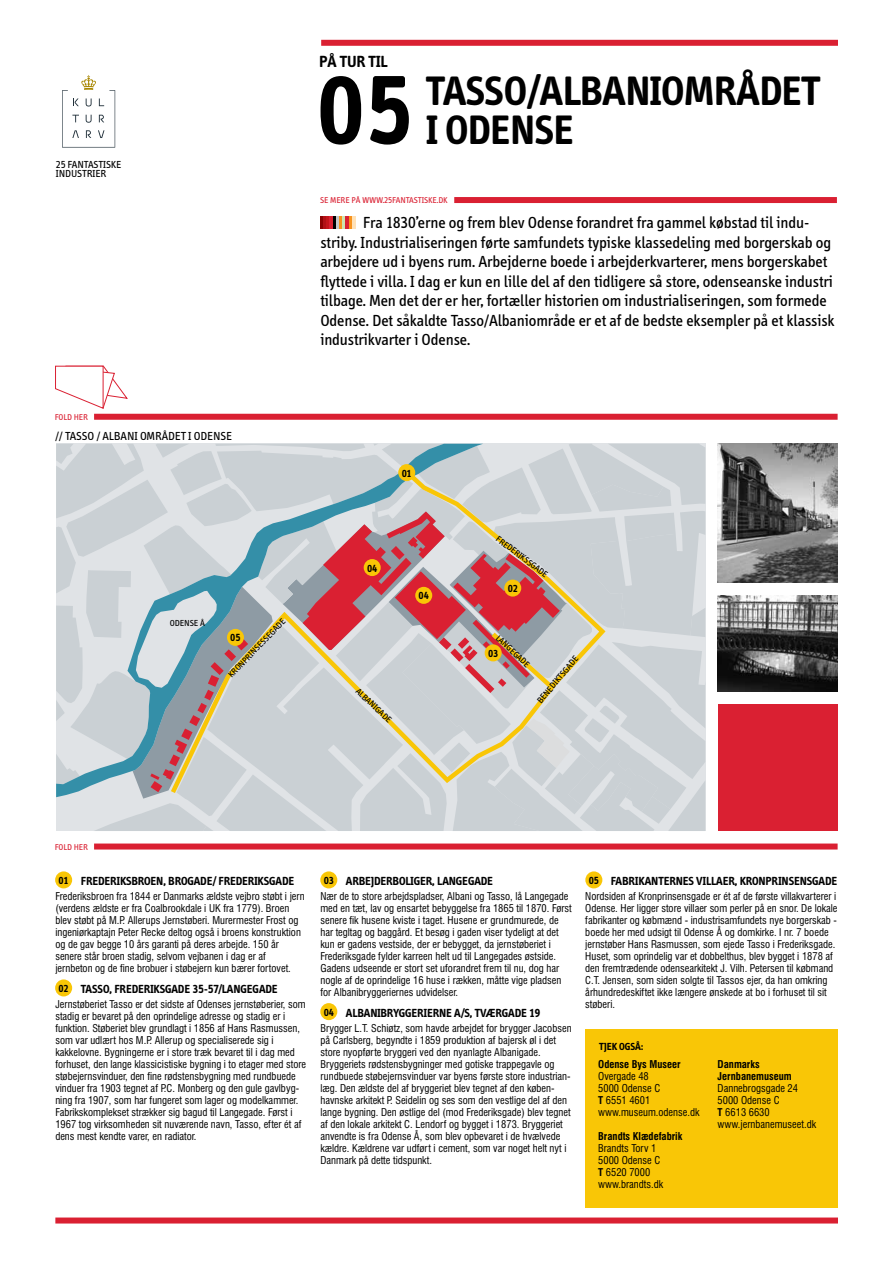
<style>
.page{position:relative;width:893px;height:1263px;background:#fff}
.page>*{position:absolute;margin:0;border:0;box-sizing:border-box;transform-origin:0 0}
.t1{font:700 99px "Info";color:#000}
.t2{font:700 42px/39px "Info";color:#000}
.t3{font:16.5px/19.5px "Info";color:#000}
.t4{font:700 16.5px "Info";color:#000}
.t5{font:700 12px "Info";color:#000}
.t6{font:12px "Info";color:#000}
.t7{font:condensed 10.5px/12px "Swiss 721 BT";color:#000}
.t8{font:700 condensed 10.5px/12px "Swiss 721 BT";color:#000}
.t9{font:700 10.5px "Info";color:#000}
.t10{font:10.5px "Info";color:#000}
.t11{font:9px "Info";color:#000}
.t12{font:8.7px "Info";color:#da2032}
.s1{font-weight:700}
</style>
<div class="page">
<div style="left:94px;top:414px;width:744px;height:6px;background:#da2032"></div>
<div style="left:94px;top:843px;width:744px;height:6px;background:#da2032"></div>
<div style="left:454px;top:197px;width:383px;height:6px;background:#da2032"></div>
<div style="left:321px;top:40px;width:517px;height:6px;background:#da2032"></div>
<svg style="left:55px;top:365px;width:73px;height:44px"></svg>
<div style="left:718px;top:705px;width:120px;height:126px;background:#da2032"></div>
<div style="left:55px;top:1217px;width:783px;height:6px;background:#da2032"></div>
<svg style="left:62px;top:75px;width:53px;height:73px"></svg>
<hr style="left:320px;top:216px;width:4px;height:12px;background:#8b0304">
<svg style="left:323px;top:216px;width:4px;height:12px"></svg>
<svg style="left:327px;top:216px;width:28px;height:12px"></svg>
<svg style="left:56px;top:444px;width:649px;height:387px;background:#c7c5c7"></svg>
<div style="left:585px;top:1029px;width:253px;height:179px;background:#f9c606"></div>
<img style="left:718px;top:595px;width:120px;height:97px">
<img style="left:718px;top:444px;width:120px;height:139px">
<div style="left:585px;top:871px;width:17px;height:17px;background:#f9c606;border-radius:50%"></div>
<div style="left:227px;top:629px;width:17px;height:17px;background:#f9c606;border-radius:50%"></div>
<div style="left:55px;top:871px;width:17px;height:17px;background:#f9c606;border-radius:50%"></div>
<div style="left:398px;top:464px;width:17px;height:17px;background:#f9c606;border-radius:50%"></div>
<div style="left:320px;top:871px;width:17px;height:17px;background:#f9c606;border-radius:50%"></div>
<div style="left:485px;top:644px;width:17px;height:17px;background:#f9c606;border-radius:50%"></div>
<div style="left:320px;top:1003px;width:17px;height:17px;background:#f9c606;border-radius:50%"></div>
<div style="left:415px;top:587px;width:17px;height:17px;background:#f9c606;border-radius:50%"></div>
<div style="left:364px;top:559px;width:17px;height:17px;background:#f9c606;border-radius:50%"></div>
<div style="left:55px;top:979px;width:17px;height:17px;background:#f9c606;border-radius:50%"></div>
<div style="left:504px;top:579px;width:17px;height:18px;background:#f9c606;border-radius:50%"></div>
<p class="t10" style="left:56px;top:159px;width:22px">25 fantastisk</p>
<p class="t10" style="left:116px;top:159px;width:7px">e</p>
<p class="t10" style="left:56px;top:168px;width:52px">in dustrier</p>
<p class="t12" style="left:55px;top:412px;width:35px">fold her</p>
<p class="t6" style="left:55px;top:430px;width:177px">// TASSO / ALBANI OMRÅDET I ODE NSE</p>
<p class="t11" style="left:170px;top:618px;width:36px">odense å</p>
<p class="t11" style="left:226px;top:673px;width:80px;rotate:-46deg">kronp rins ess egade</p>
<p class="t9" style="left:230px;top:632px;width:12px">05</p>
<h3 class="t4" style="left:319px;top:52px;width:70px">PÅ TUR TIL</h3>
<h1 class="t1" style="left:316px;top:55px;width:99px">05</h1>
<h2 class="t2" style="left:426px;top:72px;width:396px">TASSO/ALBANIOMRÅDET<br>I ODENSE</h2>
<p class="t12" style="left:320px;top:195px;width:22px">SE MERE</p>
<p class="t12" style="left:351px;top:195px;width:98px">PÅ WWW.25FANTASTISKE.DK</p>
<p class="t3" style="left:320px;top:213px;width:516px;text-indent:43px">Fra 1830’erne og frem blev Odense forandret fra gammel købstad til indu&shy;striby. Industrialiseringen førte samfundets typiske klassedeling med borgerskab og arbejdere ud i byens rum. Arbejderne boede i arbejderkvarterer, mens borgerskabet flyttede i villa. I dag er kun en lille del af den tidligere så store, odenseanske industri tilbage. Men det der er her, fortæller historien om industrialiseringen, som formede Odense. Det såkaldte Tasso/Albaniområde er et af de bedste eksempler på et klassisk industrikvarter i Odense.</p>
<p class="t9" style="left:402px;top:467px;width:12px">01</p>
<p class="t9" style="left:367px;top:562px;width:12px">04</p>
<p class="t9" style="left:419px;top:590px;width:12px">04</p>
<p class="t11" style="left:360px;top:686px;width:14px;rotate:43deg">albani</p>
<p class="t11" style="left:380px;top:704px;width:21px;rotate:43deg">gade</p>
<p class="t11" style="left:500px;top:534px;width:33px;rotate:37deg">frederikss</p>
<p class="t11" style="left:535px;top:560px;width:21px;rotate:37deg">gade</p>
<p class="t9" style="left:508px;top:582px;width:12px">02</p>
<p class="t11" style="left:500px;top:633px;width:44px;rotate:43deg">lan gegade</p>
<p class="t9" style="left:488px;top:647px;width:12px">03</p>
<p class="t11" style="left:560px;top:669px;width:21px;rotate:-50deg">gade</p>
<p class="t11" style="left:535px;top:699px;width:30px;rotate:-50deg">benedikts</p>
<p class="t12" style="left:55px;top:842px;width:35px">fold her</p>
<p class="t5" style="left:81px;top:874px;width:215px">FREDERIKSBROEN, BROGADE/ FREDERIKSGADE</p>
<p class="t7" style="left:55px;top:890px;width:251px">Frederiksbroen fra 1844 er Danmarks ældste vejbro støbt i jern (verdens ældste er fra Coalbrookdale i UK fra 1779). Broen blev støbt på M.P. Allerups Jernstøberi. Murermester Frost og ingeniørkaptajn Peter Recke deltog også i broens konstruktion og de gav begge 10 års garanti på deres arbejde. 150 år senere står broen stadig, selvom vejbanen i dag er af jernbeton og de fine brobuer i støbejern kun bærer fortovet.</p>
<p class="t5" style="left:81px;top:982px;width:198px">TASSO, FREDERIKSGADE 35-57/LANGEGADE</p>
<p class="t7" style="left:55px;top:998px;width:252px">Jernstøberiet Tasso er det sidste af Odenses jernstøberier, som stadig er bevaret på den oprindelige adresse og stadig er i funktion. Støberiet blev grundlagt i 1856 af Hans Rasmussen, som var udlært hos M.P. Allerup og specialiserede sig i kakkelovne. Bygningerne er i store træk bevaret til i dag med forhuset, den lange klassicistiske bygning i to etager med store støbejernsvinduer, den fine rødstensbygning med rundbuede vinduer fra 1903 tegnet af P.C. Monberg og den gule gavlbyg&shy;ning fra 1907, som har fungeret som lager og modelkammer.<br>Fabrikskomplekset strækker sig bagud til Langegade. Først i 1967 tog virksomheden sit nuværende navn, Tasso, efter ét af dens mest kendte varer, en radiator.</p>
<p class="t9" style="left:59px;top:874px;width:12px">01</p>
<p class="t9" style="left:59px;top:982px;width:12px">02</p>
<p class="t5" style="left:346px;top:874px;width:149px">ARBEJDERBOLIGER, LANGEGADE</p>
<p class="t7" style="left:320px;top:890px;width:253px">Nær de to store arbejdspladser, Albani og Tasso, lå Langegade med en tæt, lav og ensartet bebyggelse fra 1865 til 1870. Først senere fik husene kviste i taget. Husene er grundmurede, de har tegltag og baggård. Et besøg i gaden viser tydeligt at det kun er gadens vestside, der er bebygget, da jernstøberiet i Frederiksgade fylder karreen helt ud til Langegades østside.<br>Gadens udseende er stort set uforandret frem til nu, dog har nogle af de oprindelige 16 huse i rækken, måtte vige pladsen for Albanibryggeriernes udvidelser.</p>
<p class="t5" style="left:346px;top:1006px;width:196px">ALBANIBRYGGERIERNE A/S, TVÆRGADE 19</p>
<p class="t7" style="left:320px;top:1022px;width:253px">Brygger L.T. Schiøtz, som havde arbejdet for brygger Jacobsen på Carlsberg, begyndte i 1859 produktion af bajersk øl i det store nyopførte bryggeri ved den nyanlagte Albanigade.<br>Bryggeriets rødstensbygninger med gotiske trappegavle og rundbuede støbejernsvinduer var byens første store industrian&shy;læg. Den ældste del af bryggeriet blev tegnet af den køben&shy;havnske arkitekt P. Seidelin og ses som den vestlige del af den lange bygning. Den østlige del (mod Frederiksgade) blev tegnet af den lokale arkitekt C. Lendorf og bygget i 1873. Bryggeriet anvendte is fra Odense Å, som blev opbevaret i de hvælvede kældre. Kældrene var udført i cement, som var noget helt nyt i Danmark på dette tidspunkt.</p>
<p class="t9" style="left:324px;top:874px;width:12px">03</p>
<p class="t9" style="left:324px;top:1006px;width:12px">04</p>
<p class="t5" style="left:611px;top:874px;width:228px">FABRIKANTERNES VILLAER, KRONPRINSENSGADE</p>
<p class="t7" style="left:585px;top:890px;width:254px">Nordsiden af Kronprinsensgade er ét af de første villakvarterer i Odense. Her ligger store villaer som perler på en snor. De lokale fabrikanter og købmænd - industrisamfundets nye borgerskab - boede her med udsigt til Odense Å og domkirke. I nr. 7 boede jernstøber Hans Rasmussen, som ejede Tasso i Frederiksgade.<br>Huset, som oprindelig var et dobbelthus, blev bygget i 1878 af den fremtrædende odensearkitekt J. Vilh. Petersen til købmand C.T. Jensen, som siden solgte til Tassos ejer, da han omkring århundredeskiftet ikke længere ønskede at bo i forhuset til sit støberi.</p>
<p class="t9" style="left:589px;top:874px;width:12px">05</p>
<p class="t9" style="left:599px;top:1040px;width:45px">TJEK OGSÅ:</p>
<p class="t8" style="left:598px;top:1058px;width:84px">Odense Bys Museer</p>
<p class="t7" style="left:598px;top:1070px;width:103px">Overgade 48<br>5000 Odense C<br><span class="s1">T</span> 6551 4601 www.museum.odense.dk</p>
<p class="t8" style="left:598px;top:1130px;width:86px">Brandts Klædefabrik</p>
<p class="t7" style="left:598px;top:1142px;width:66px">Brandts Torv 1<br>5000 Odense C<br><span class="s1">T</span> 6520 7000 www.brandts.dk</p>
<p class="t8" style="left:718px;top:1058px;width:76px">Danmarks<br>Jernbanemuseum</p>
<p class="t7" style="left:718px;top:1082px;width:100px">Dannebrogsgade 24<br>5000 Odense C<br><span class="s1">T</span> 6613 6630 www.jernbanemuseet.dk</p>
</div>
